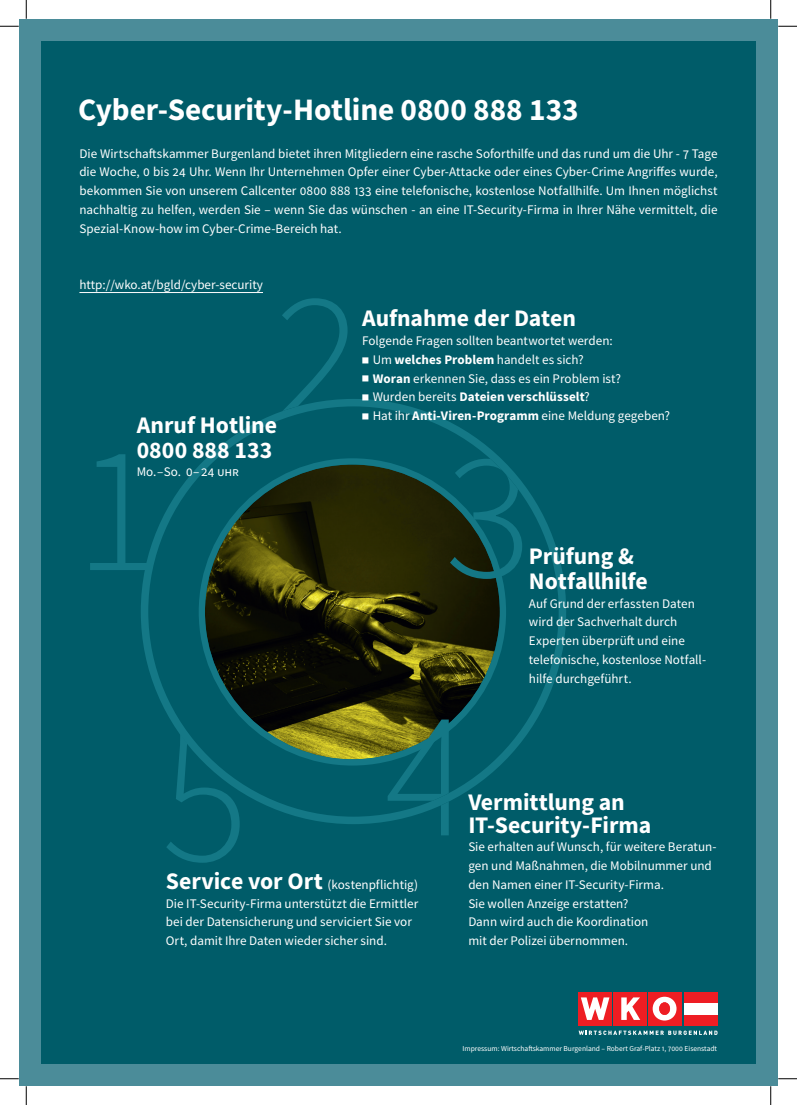
<style>
.page{position:relative;width:797px;height:1105px;background:#fff}
.page>*{position:absolute;margin:0;border:0;box-sizing:border-box;transform-origin:0 0}
.t1{font:700 31.25px "Source Sans Pro";letter-spacing:-.005em;color:#fff}
.t2{font:700 23.75px/25px "Source Sans Pro";letter-spacing:-.005em;color:#fff}
.t3{font:13.12px/18.8px "Source Sans Pro";color:#fff}
.t4{font:700 13.12px "Source Sans Pro";letter-spacing:.005em;color:#fff}
.t5{font:7.5px "Source Sans Pro";color:#fff}
.s1{font-size:7.5px}
.s2{font-weight:700}
.s3{font-weight:400;font-size:7.5px}
.s4{font-weight:400}
.s5{font-weight:700;font-size:23.75px}
</style>
<div class="page">
<div style="left:40px;top:40px;width:716px;height:1024px;background:#005c69"></div>
<div style="left:19px;top:19px;width:21px;height:1067px;background:#4b8c99"></div>
<div style="left:19px;top:19px;width:758px;height:21px;background:#4b8c99"></div>
<div style="left:19px;top:1064px;width:758px;height:22px;background:#4b8c99"></div>
<div style="left:756px;top:19px;width:21px;height:1067px;background:#4b8c99"></div>
<svg style="left:141px;top:399px;width:425px;height:425px"></svg>
<svg style="left:90px;top:454px;width:61px;height:116px"></svg>
<svg style="left:282px;top:298px;width:65px;height:113px"></svg>
<svg style="left:166px;top:733px;width:74px;height:130px"></svg>
<svg style="left:387px;top:719px;width:62px;height:116px"></svg>
<svg style="left:450px;top:459px;width:72px;height:120px"></svg>
<hr style="left:79px;top:292px;width:184px;height:1px;background:#fff">
<svg style="left:578px;top:1030px;width:139px;height:5px"></svg>
<div style="left:648px;top:992px;width:33px;height:33px;background:#ee1d23"></div>
<div style="left:613px;top:992px;width:33px;height:33px;background:#ee1d23"></div>
<svg style="left:621px;top:997px;width:19px;height:23px"></svg>
<div style="left:578px;top:992px;width:33px;height:33px;background:#ee1d23"></div>
<svg style="left:581px;top:997px;width:28px;height:23px"></svg>
<svg style="left:652px;top:997px;width:24px;height:23px"></svg>
<div style="left:684px;top:992px;width:33px;height:11px;background:#ee1d23"></div>
<div style="left:684px;top:1014px;width:33px;height:11px;background:#ee1d23"></div>
<div style="left:684px;top:1003px;width:33px;height:11px;background:#fff"></div>
<svg style="left:0;top:25px;width:19px;height:2px"></svg>
<svg style="left:778px;top:25px;width:19px;height:2px"></svg>
<svg style="left:0;top:1078px;width:19px;height:1px"></svg>
<svg style="left:778px;top:1078px;width:19px;height:1px"></svg>
<svg style="left:25px;top:0;width:2px;height:19px"></svg>
<svg style="left:25px;top:1086px;width:2px;height:19px"></svg>
<svg style="left:770px;top:0;width:1px;height:19px"></svg>
<svg style="left:770px;top:1086px;width:1px;height:19px"></svg>
<h1 class="t1" style="left:78px;top:88px;width:502px">Cyber-Security-Hotline 0800 888 133</h1>
<p class="t3" style="left:79px;top:144px;width:639px;text-align:justify">Die Wirtschaftskammer Burgenland bietet ihren Mitgliedern eine rasche Soforthilfe und das rund um die Uhr - 7 Tage die Woche, 0 bis 24 Uhr. Wenn Ihr Unternehmen Opfer einer Cyber-Attacke oder eines Cyber-Crime Angriffes wurde, bekommen Sie von unserem Callcenter 0800 888 133 eine telefonische, kostenlose Notfallhilfe. Um Ihnen möglichst nachhaltig zu helfen, werden Sie – wenn Sie das wünschen - an eine IT-Security-Firma in Ihrer Nähe vermittelt, die Spezial-Know-how im Cyber-Crime-Bereich hat.</p>
<p class="t3" style="left:79px;top:275px;width:185px">http://wko.at/bgld/cyber-security</p>
<h2 class="t2" style="left:137px;top:412px;width:142px">Anruf Hotline<br>0800 888 133</h2>
<p class="t3" style="left:137px;top:462px;width:104px">Mo.–So. 0–24 Uhr</p>
<h2 class="t2" style="left:362px;top:306px;width:215px">Aufnahme der Daten</h2>
<p class="t3" style="left:362px;top:331px;width:252px">Folgende Fragen sollten beantwortet werden:</p>
<p class="t3" style="left:362px;top:350px;width:223px"><span class="s1">■</span> Um <span class="s2">welches Problem</span> handelt es sich?</p>
<p class="t3" style="left:362px;top:369px;width:260px"><span class="s1">■</span> <span class="s2">Woran</span> erkennen Sie, dass es ein Problem ist?</p>
<p class="t4" style="left:362px;top:388px;width:229px"><span class="s3">■</span> <span class="s4">Wurden bereits</span> Dateien verschlüsselt<span class="s4">?</span></p>
<p class="t3" style="left:362px;top:406px;width:309px"><span class="s1">■</span> Hat ihr <span class="s2">Anti-Viren-Programm</span> eine Meldung gegeben?</p>
<h2 class="t2" style="left:529px;top:543px;width:120px">Prüfung &amp;<br>Notfallhilfe</h2>
<p class="t3" style="left:529px;top:594px;width:179px">Auf Grund der erfassten Daten wird der Sachverhalt durch<br>Experten überprüft und eine telefonische, kostenlose Notfall&shy;hilfe durchgeführt.</p>
<p class="t3" style="left:166px;top:875px;width:254px"><span class="s5">Service vor Ort</span> (kostenpflichtig)<br>Die IT-Security-Firma unterstützt die Ermittler bei der Datensicherung und serviciert Sie vor Ort, damit Ihre Daten wieder sicher sind.</p>
<h2 class="t2" style="left:468px;top:791px;width:184px;line-height:22.5px">Vermittlung an<br>IT-Security-Firma</h2>
<p class="t3" style="left:468px;top:837px;width:250px">Sie erhalten auf Wunsch, für weitere Beratun&shy;gen und Maßnahmen, die Mobilnummer und den Namen einer IT-Security-Firma.<br>Sie wollen Anzeige erstatten?<br>Dann wird auch die Koordination<br>mit der Polizei übernommen.</p>
<p class="t5" style="left:462px;top:1044px;width:256px">Impressum: Wirtschaftskammer Burgenland – Robert Graf-Platz 1, 7000 Eisenstadt</p>
</div>
